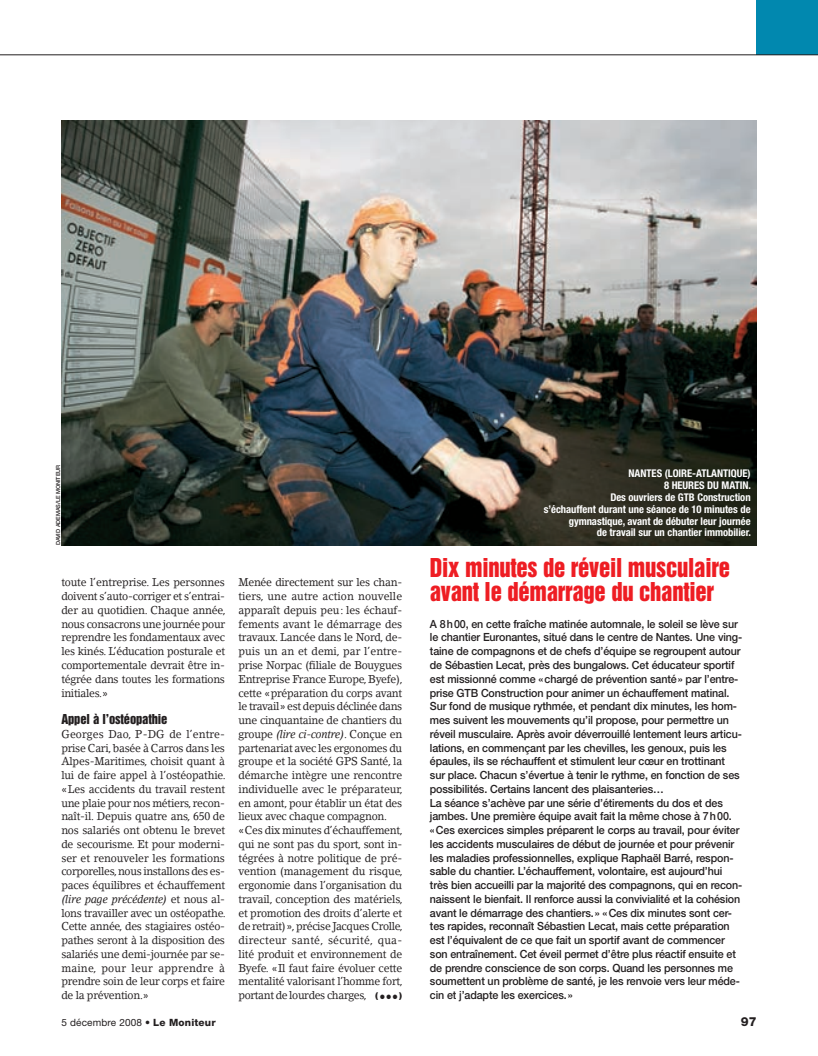
<style>
.page{position:relative;width:818px;height:1056px;background:#fff}
.page>*{position:absolute;margin:0;border:0;box-sizing:border-box;transform-origin:0 0}
.t1{font:23.75px/23.8px "Helvetica Inserat";letter-spacing:-.01em;color:#ee1d23;scale:.95 1}
.t2{font:12.5px "Helvetica Inserat";letter-spacing:-.01em;color:#231f20}
.t3{font:800 12.5px "Helvetica Neue";color:#231f20}
.t4{font:11.25px/13.8px "Lino Letter";letter-spacing:-.025em;color:#231f20;text-align:justify;scale:.94 1}
.t5{font:500 11.25px/13.8px "Helvetica Neue";letter-spacing:-.01em;color:#231f20;scale:.95 1}
.t6{font:700 condensed 10.62px/11.9px "Helvetica Neue";letter-spacing:-.005em;color:#fff;text-align:right}
.t7{font:10px "Helvetica Neue";letter-spacing:.015em;color:#231f20}
.t8{font:500 5.62px "Helvetica Neue";letter-spacing:-.015em;color:#231f20}
.s1{font-style:italic}
.s2{font-weight:700}
.s3{font-weight:800}
</style>
<div class="page">
<div style="left:757px;top:0;width:61px;height:55px;background:#0188af"></div>
<img style="left:61px;top:120px;width:696px;height:425px">
<hr style="left:1px;top:55px;width:817px;height:1px;background:#231f20">
<p class="t8" style="left:56px;top:545px;width:82px;rotate:-90deg">DAVID ADEMAS/LE MONITEUR</p>
<p class="t4" style="left:61px;top:576px;width:176px">toute l’entreprise. Les personnes doivent s’auto-corriger et s’entrai&shy;der au quotidien. Chaque année, nous consacrons une journée pour reprendre les fondamentaux avec les kinés. L’éducation posturale et comportementale devrait être in&shy;tégrée dans toutes les formations initiales. »</p>
<p class="t2" style="left:61px;top:714px;width:108px">Appel à l’ostéopathie</p>
<p class="t4" style="left:61px;top:727px;width:176px">Georges Dao, P-DG de l’entre&shy;prise Cari, basée à Carros dans les Alpes-Maritimes, choisit quant à lui de faire appel à l’ostéopathie. « Les accidents du travail restent une plaie pour nos métiers, recon&shy;naît-il. Depuis quatre ans, 650 de nos salariés ont obtenu le brevet de secourisme. Et pour moderni&shy;ser et renouveler les formations corporelles, nous installons des es&shy;paces équilibres et échauffement <span class="s1">(lire page précédente)</span> et nous al&shy;lons travailler avec un ostéopathe.<br>Cette année, des stagiaires ostéo&shy;pathes seront à la disposition des salariés une demi-journée par se&shy;maine, pour leur apprendre à prendre soin de leur corps et faire de la prévention. »</p>
<p class="t4" style="left:238px;top:576px;width:176px;text-align:left">Menée directement sur les chan&shy;tiers, une autre action nouvelle apparaît depuis peu : les échauf&shy;fements avant le démarrage des travaux. Lancée dans le Nord, de&shy;puis un an et demi, par l’entre&shy;prise Norpac (filiale de Bouygues Entreprise France Europe, Byefe), cette « préparation du corps avant le travail » est depuis déclinée dans une cinquantaine de chantiers du groupe <span class="s1">(lire ci-contre)</span>. Conçue en partenariat avec les ergonomes du groupe et la société GPS Santé, la démarche intègre une rencontre individuelle avec le préparateur, en amont, pour établir un état des lieux avec chaque compagnon.<br>« Ces dix minutes d’échauffement, qui ne sont pas du sport, sont in&shy;tégrées à notre politique de pré&shy;vention (management du risque, ergonomie dans l’organisation du travail, conception des matériels, et promotion des droits d’alerte et de retrait) », précise Jacques Crolle, directeur santé, sécurité, qua&shy;lité produit et environnement de Byefe. « Il faut faire évoluer cette mentalité valorisant l’homme fort, portant de lourdes charges, ❪ ● ● ● ❫</p>
<p class="t6" style="left:544px;top:468px;width:209px">NANTES (LOIRE-ATLANTIQUE)<br>8 HEURES DU MATIN.<br>Des ouvriers de GTB Construction<br>s’échauffent durant une séance de 10 minutes de gymnastique, avant de débuter leur journée<br>de travail sur un chantier immobilier.</p>
<h1 class="t1" style="left:430px;top:557px;width:317px">Dix minutes de réveil musculaire avant le démarrage du chantier</h1>
<p class="t5" style="left:430px;top:617px;width:330px">A 8 h 00, en cette fraîche matinée automnale, le soleil se lève sur le chantier Euronantes, situé dans le centre de Nantes. Une ving&shy;taine de compagnons et de chefs d’équipe se regroupent autour de Sébastien Lecat, près des bungalows. Cet éducateur sportif est missionné comme « chargé de prévention santé » par l’entre&shy;prise GTB Construction pour animer un échauffement matinal.<br>Sur fond de musique rythmée, et pendant dix minutes, les hom&shy;mes suivent les mouvements qu’il propose, pour permettre un réveil musculaire. Après avoir déverrouillé lentement leurs articu&shy;lations, en commençant par les chevilles, les genoux, puis les épaules, ils se réchauffent et stimulent leur cœur en trottinant sur place. Chacun s’évertue à tenir le rythme, en fonction de ses possibilités. Certains lancent des plaisanteries…<br>La séance s’achève par une série d’étirements du dos et des jambes. Une première équipe avait fait la même chose à 7 h 00.<br>« Ces exercices simples préparent le corps au travail, pour éviter les accidents musculaires de début de journée et pour prévenir les maladies professionnelles, explique Raphaël Barré, respon&shy;sable du chantier. L’échauffement, volontaire, est aujourd’hui très bien accueilli par la majorité des compagnons, qui en recon&shy;naissent le bienfait. Il renforce aussi la convivialité et la cohésion avant le démarrage des chantiers. » « Ces dix minutes sont cer&shy;tes rapides, reconnaît Sébastien Lecat, mais cette préparation est l’équivalent de ce que fait un sportif avant de commencer son entraînement. Cet éveil permet d’être plus réactif ensuite et de prendre conscience de son corps. Quand les personnes me soumettent un problème de santé, je les renvoie vers leur méde&shy;cin et j’adapte les exercices. »</p>
<p class="t7" style="left:61px;top:1018px;width:156px">5 décembre 2008 <span class="s2">•</span> <span class="s3">Le Moniteur</span></p>
<p class="t3" style="left:741px;top:1017px;width:17px">97</p>
</div>
